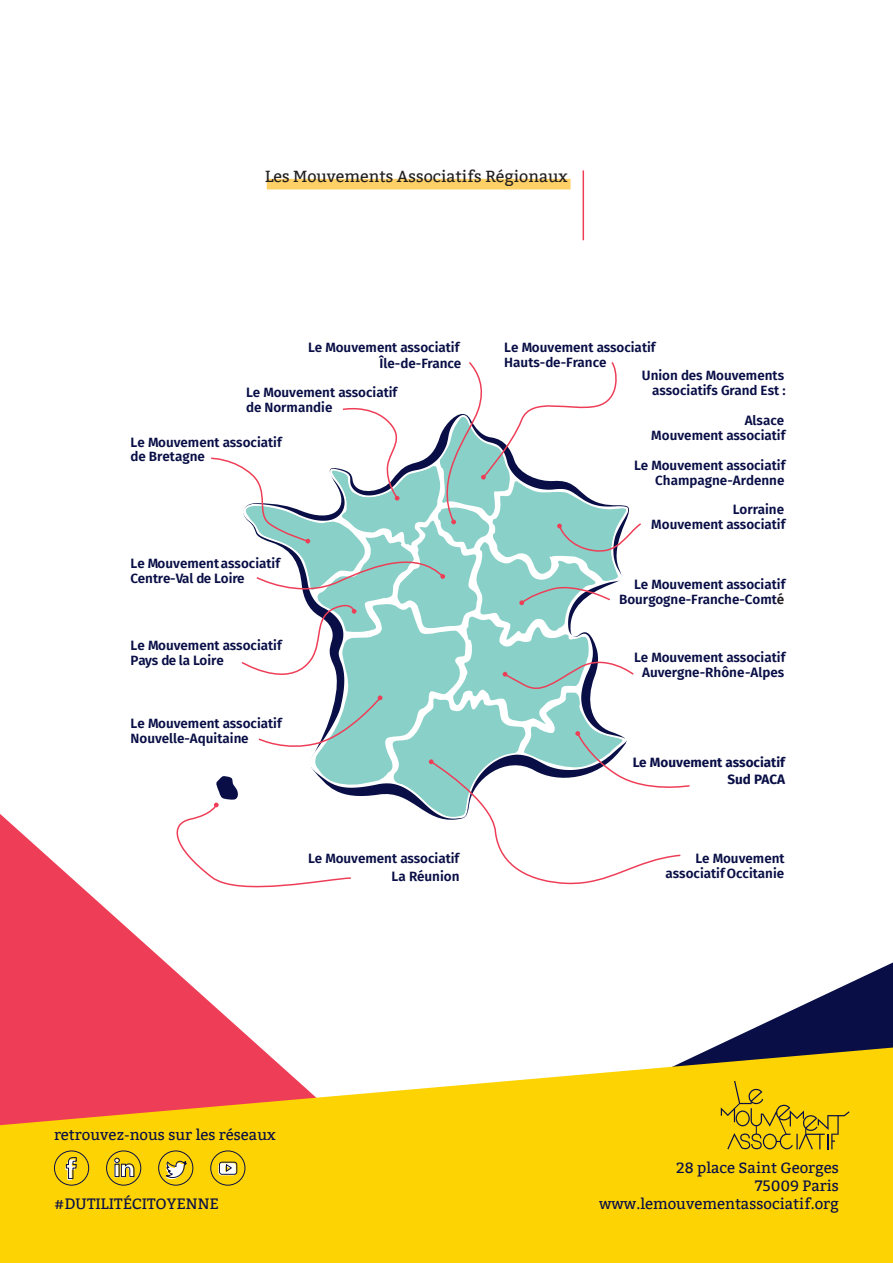
<style>
.page{position:relative;width:893px;height:1263px;background:#fff}
.page>*{position:absolute;margin:0;border:0;box-sizing:border-box;transform-origin:0 0}
.t1{font:16.05px "Bitter";color:#231f20}
.t2{font:15px/18px "Bitter";color:#090f46;text-align:right}
.t3{font:600 13.5px/15px "Fira Sans";color:#090f46}
.t4{font:700 13.5px/16.2px "Fira Sans";color:#090f46;text-align:right}
.s1{color:#231f20}
</style>
<div class="page">
<hr style="left:583px;top:170px;width:1px;height:70px;background:#ee3d56">
<div style="left:267px;top:179px;width:304px;height:10px;background:#fed066"></div>
<svg style="left:204px;top:362px;width:486px;height:523px"></svg>
<svg style="left:714px;top:962px;width:179px;height:85px"></svg>
<svg style="left:0;top:814px;width:500px;height:233px"></svg>
<svg style="left:0;top:1047px;width:893px;height:216px;background:#f9c421"></svg>
<svg style="left:54px;top:1150px;width:36px;height:36px"></svg>
<svg style="left:106px;top:1150px;width:36px;height:36px"></svg>
<svg style="left:158px;top:1150px;width:36px;height:36px"></svg>
<svg style="left:210px;top:1150px;width:36px;height:36px"></svg>
<svg style="left:721px;top:1081px;width:129px;height:68px;background:#e3bd0b"></svg>
<p class="t1" style="left:265px;top:167px;width:304px">Les Mouvements Associatifs Régionaux</p>
<p class="t3" style="left:308px;top:339px;width:153px">Le Mouvement associatif</p>
<p class="t3" style="left:504px;top:339px;width:153px">Le Mouvement associatif<br>Hauts-de-France</p>
<p class="t3" style="left:642px;top:367px;width:145px;text-align:right">Union des Mouvements associatifs Grand Est :</p>
<p class="t3" style="left:651px;top:412px;width:136px;text-align:right">Alsace<br>Mouvement associatif</p>
<p class="t3" style="left:634px;top:457px;width:153px;text-align:right">Le Mouvement associatif<br>Champagne-Ardenne</p>
<p class="t3" style="left:651px;top:501px;width:136px;text-align:right">Lorraine<br>Mouvement associatif</p>
<p class="t3" style="left:379px;top:355px;width:83px">Île-de-France</p>
<p class="t3" style="left:246px;top:384px;width:153px">Le Mouvement associatif de Normandie</p>
<p class="t3" style="left:130px;top:433px;width:153px">Le Mouvement associatif de Bretagne</p>
<p class="t3" style="left:130px;top:555px;width:151px">Le Mouvement associatif<br>Centre-Val de Loire</p>
<p class="t3" style="left:130px;top:637px;width:153px">Le Mouvement associatif<br>Pays de la Loire</p>
<p class="t3" style="left:130px;top:715px;width:153px">Le Mouvement associatif<br>Nouvelle-Aquitaine</p>
<p class="t3" style="left:308px;top:850px;width:153px">Le Mouvement associatif</p>
<p class="t3" style="left:392px;top:868px;width:70px">La Réunion</p>
<p class="t2" style="left:54px;top:1126px;width:223px">retrouvez-nous sur les réseaux</p>
<p class="t2" style="left:54px;top:1195px;width:166px">#DUTILITÉCITOYENNE</p>
<p class="t3" style="left:619px;top:576px;width:168px;text-align:right">Le Mouvement associatif<br>Bourgogne-Franche-Comt<span class="s1">é</span></p>
<p class="t3" style="left:634px;top:649px;width:153px;text-align:center">Le Mouvement associatif<br>Auvergne-Rhône-Alpes</p>
<p class="t4" style="left:633px;top:754px;width:154px">Le Mouvement associatif<br>Sud PACA</p>
<p class="t3" style="left:665px;top:850px;width:121px;text-align:right">Le Mouvement associatif Occitanie</p>
<p class="t2" style="left:599px;top:1159px;width:241px">28 place Saint Georges<br>75009 Paris www.lemouvementassociatif.org</p>
</div>
